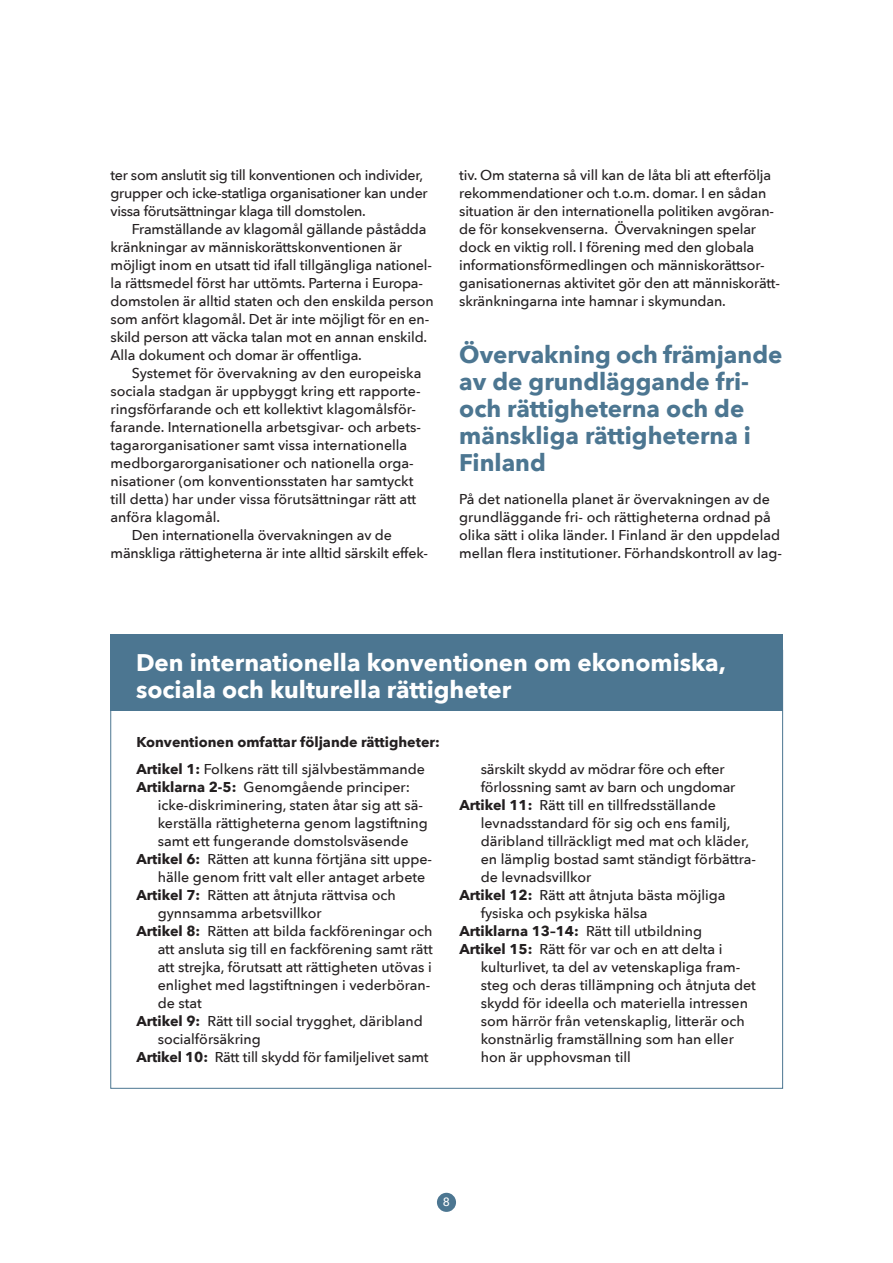
<style>
.page{position:relative;width:893px;height:1263px;background:#fff}
.page>*{position:absolute;margin:0;border:0;box-sizing:border-box;transform-origin:0 0}
.väliotsikko_3_riviä{font:700 24px/27px "Avenir Next";color:#4c7691}
.Laatikon_otsikko_2{font:700 24px/27px "Avenir Next";color:#fff}
.Leipis_sis{font:500 14.25px/18px "Avenir Next";letter-spacing:-.01em;color:#231f20}
.luettelo_abc{font:500 14.25px/18px "Avenir Next";color:#231f20}
.Leipis{font:500 14.25px/18px "Avenir Next";color:#231f20}
.Väliotsikko{font:700 14.25px "Avenir Next";color:#231f20}
.t1{font:500 12px "Avenir Next";color:#fff}
.s1{font-weight:700}
</style>
<div class="page">
<div style="left:437px;top:1193px;width:19px;height:19px;background:#4c7691;border-radius:50%"></div>
<div style="left:111px;top:634px;width:672px;height:77px;background:#4c7691"></div>
<p class="Leipis_sis" style="left:111px;top:166px;width:319px">ter som anslutit sig till konventionen och individer, grupper och icke-statliga organisationer kan under vissa förutsättningar klaga till domstolen.</p>
<p class="Leipis_sis" style="left:111px;top:220px;width:325px;text-indent:21px">Framställande av klagomål gällande påstådda kränkningar av människorättskonventionen är möjligt inom en utsatt tid ifall tillgängliga nationel&shy;la rättsmedel först har uttömts. Parterna i Europa&shy;domstolen är alltid staten och den enskilda person som anfört klagomål. Det är inte möjligt för en en&shy;skild person att väcka talan mot en annan enskild.<br>Alla dokument och domar är offentliga.</p>
<p class="Leipis_sis" style="left:111px;top:364px;width:312px;text-indent:21px">Systemet för övervakning av den europeiska sociala stadgan är uppbyggt kring ett rapporte&shy;ringsförfarande och ett kollektivt klagomålsför&shy;farande. Internationella arbetsgivar- och arbets&shy;tagarorganisationer samt vissa internationella medborgarorganisationer och nationella orga&shy;nisationer (om konventionsstaten har samtyckt till detta) har under vissa förutsättningar rätt att anföra klagomål.</p>
<p class="Leipis_sis" style="left:111px;top:526px;width:319px;text-indent:21px">Den internationella övervakningen av de mänskliga rättigheterna är inte alltid särskilt effek-</p>
<p class="Leipis_sis" style="left:459px;top:166px;width:322px">tiv. Om staterna så vill kan de låta bli att efterfölja rekommendationer och t.o.m. domar. I en sådan situation är den internationella politiken avgöran&shy;de för konsekvenserna. Övervakningen spelar dock en viktig roll. I förening med den globala informationsförmedlingen och människorättsor&shy;ganisationernas aktivitet gör den att människorätt&shy;skränkningarna inte hamnar i skymundan.</p>
<p class="väliotsikko_3_riviä" style="left:459px;top:340px;width:325px">Övervakning och främjande av de grundläggande fri&shy;och rättigheterna och de mänskliga rättigheterna i<br>Finland</p>
<p class="Leipis" style="left:459px;top:490px;width:324px">På det nationella planet är övervakningen av de grundläggande fri- och rättigheterna ordnad på olika sätt i olika länder. I Finland är den uppdelad mellan flera institutioner. Förhandskontroll av lag-</p>
<p class="Laatikon_otsikko_2" style="left:136px;top:649px;width:591px">Den internationella konventionen om ekonomiska, sociala och kulturella rättigheter</p>
<p class="Väliotsikko" style="left:136px;top:730px;width:305px">Konventionen omfattar följande rättigheter:</p>
<p class="luettelo_abc" style="left:136px;top:760px;width:290px"><span class="s1">Artikel 1:</span> Folkens rätt till självbestämmande</p>
<p class="luettelo_abc" style="left:158px;top:778px;width:272px;text-indent:-21px"><span class="s1">Artiklarna 2-5:</span> Genomgående principer: icke-diskriminering, staten åtar sig att sä&shy;kerställa rättigheterna genom lagstiftning samt ett fungerande domstolsväsende</p>
<p class="luettelo_abc" style="left:158px;top:850px;width:276px;text-indent:-21px"><span class="s1">Artikel 6:</span> Rätten att kunna förtjäna sitt uppe&shy;hälle genom fritt valt eller antaget arbete</p>
<p class="luettelo_abc" style="left:158px;top:886px;width:240px;text-indent:-21px"><span class="s1">Artikel 7:</span> Rätten att åtnjuta rättvisa och gynnsamma arbetsvillkor</p>
<p class="luettelo_abc" style="left:158px;top:922px;width:276px;text-indent:-21px"><span class="s1">Artikel 8:</span> Rätten att bilda fackföreningar och att ansluta sig till en fackförening samt rätt att strejka, förutsatt att rättigheten utövas i enlighet med lagstiftningen i vederböran&shy;de stat</p>
<p class="luettelo_abc" style="left:158px;top:1012px;width:267px;text-indent:-21px"><span class="s1">Artikel 9:</span> Rätt till social trygghet, däribland socialförsäkring</p>
<p class="luettelo_abc" style="left:136px;top:1048px;width:294px"><span class="s1">Artikel 10:</span> Rätt till skydd för familjelivet samt</p>
<p class="luettelo_abc" style="left:481px;top:760px;width:256px">särskilt skydd av mödrar före och efter förlossning samt av barn och ungdomar</p>
<p class="luettelo_abc" style="left:481px;top:796px;width:277px;text-indent:-21px"><span class="s1">Artikel 11:</span> Rätt till en tillfredsställande levnadsstandard för sig och ens familj, däribland tillräckligt med mat och kläder, en lämplig bostad samt ständigt förbättra&shy;de levnadsvillkor</p>
<p class="luettelo_abc" style="left:481px;top:886px;width:246px;text-indent:-21px"><span class="s1">Artikel 12:</span> Rätt att åtnjuta bästa möjliga fysiska och psykiska hälsa</p>
<p class="luettelo_abc" style="left:459px;top:922px;width:244px"><span class="s1">Artiklarna 13–14:</span> Rätt till utbildning</p>
<p class="luettelo_abc" style="left:481px;top:940px;width:277px;text-indent:-21px"><span class="s1">Artikel 15:</span> Rätt för var och en att delta i kulturlivet, ta del av vetenskapliga fram&shy;steg och deras tillämpning och åtnjuta det skydd för ideella och materiella intressen som härrör från vetenskaplig, litterär och konstnärlig framställning som han eller hon är upphovsman till</p>
<p class="t1" style="left:443px;top:1192px;width:9px">8</p>
</div>
